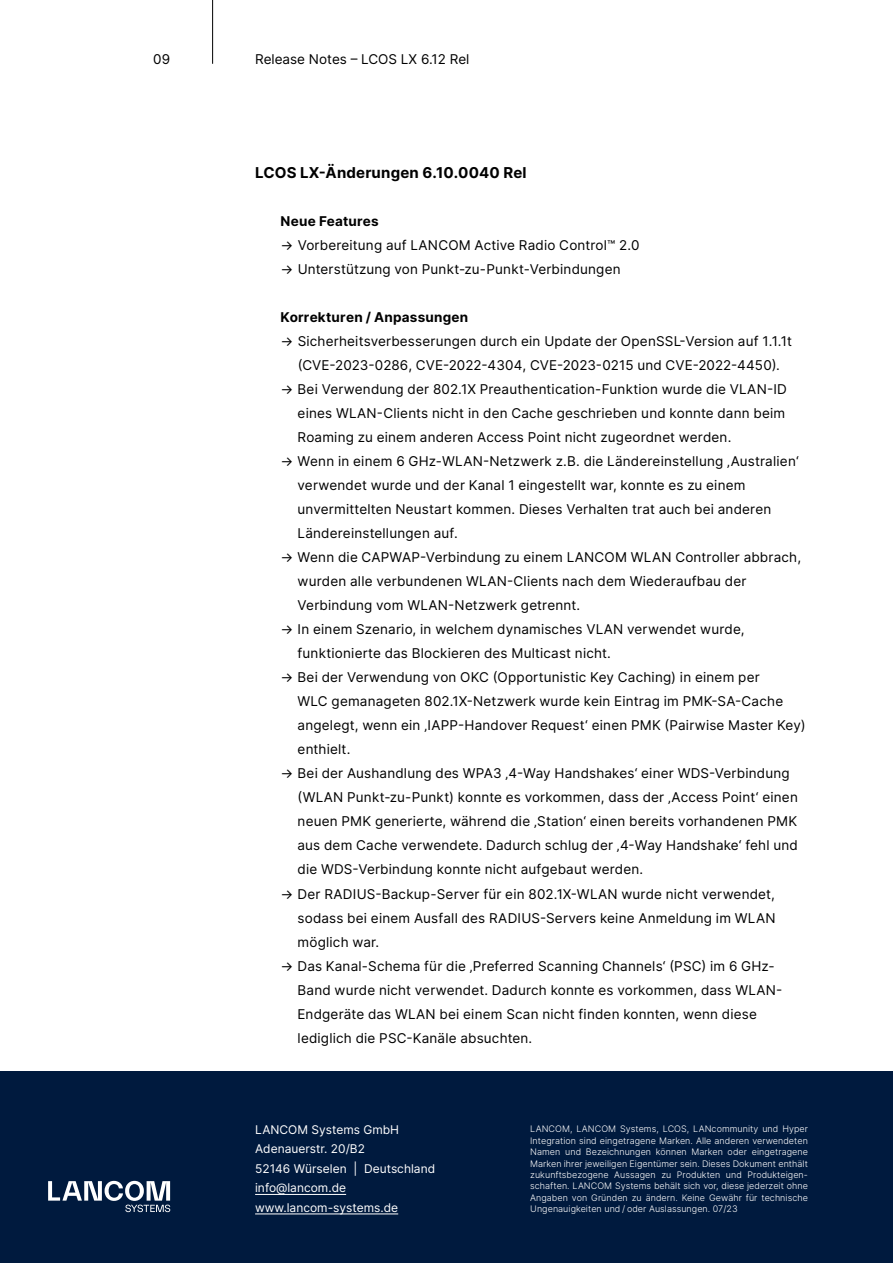
<style>
.page{position:relative;width:893px;height:1263px;background:#fff}
.page>*{position:absolute;margin:0;border:0;box-sizing:border-box;transform-origin:0 0}
.t1{font:700 15px "Inter";letter-spacing:.01em;color:#000}
.t2{font:13.5px/24px "Inter";letter-spacing:.015em;color:#000}
.t3{font:700 13.5px "Inter";letter-spacing:.015em;color:#000}
.t4{font:12px/19.5px "Inter";color:#fff}
.t5{font:300 9px/11.4px "Inter";letter-spacing:.005em;color:#fff;text-align:justify}
</style>
<div class="page">
<div style="left:0;top:1071px;width:893px;height:192px;background:#001a3e"></div>
<hr style="left:212px;top:0;width:1px;height:64px;background:#000">
<hr style="left:255px;top:1194px;width:91px;height:1px;background:#fff">
<hr style="left:255px;top:1213px;width:143px;height:1px;background:#fff">
<svg style="left:48px;top:1181px;width:122px;height:31px"></svg>
<p class="t2" style="left:153px;top:47px;width:18px">09</p>
<p class="t2" style="left:255px;top:47px;width:216px">Release Notes – LCOS LX 6.12 Rel</p>
<p class="t1" style="left:255px;top:162px;width:273px">LCOS LX-Änderungen 6.10.0040 Rel</p>
<p class="t3" style="left:281px;top:211px;width:100px">Neue Features</p>
<p class="t2" style="left:281px;top:233px;width:360px">→ Vorbereitung auf LANCOM Active Radio Control™ 2.0</p>
<p class="t2" style="left:281px;top:257px;width:342px">→ Unterstützung von Punkt-zu-Punkt-Verbindungen</p>
<p class="t3" style="left:281px;top:307px;width:189px">Korrekturen / Anpassungen</p>
<p class="t2" style="left:281px;top:329px;width:513px;text-align:center">→ Sicherheitsverbesserungen durch ein Update der OpenSSL-Version auf 1.1.1t (CVE-2023-0286, CVE-2022-4304, CVE-2023-0215 und CVE-2022-4450).</p>
<p class="t2" style="left:298px;top:377px;width:491px;text-indent:-17px">→ Bei Verwendung der 802.1X Preauthentication-Funktion wurde die VLAN-ID eines WLAN-Clients nicht in den Cache geschrieben und konnte dann beim<br>Roaming zu einem anderen Access Point nicht zugeordnet werden.</p>
<p class="t2" style="left:298px;top:449px;width:503px;text-indent:-17px">→ Wenn in einem 6 GHz-WLAN-Netzwerk z.B. die Ländereinstellung ‚Australien‘ verwendet wurde und der Kanal 1 eingestellt war, konnte es zu einem unvermittelten Neustart kommen. Dieses Verhalten trat auch bei anderen Ländereinstellungen auf.</p>
<p class="t2" style="left:298px;top:545px;width:505px;text-indent:-17px">→ Wenn die CAPWAP-Verbindung zu einem LANCOM WLAN Controller abbrach, wurden alle verbundenen WLAN-Clients nach dem Wiederaufbau der<br>Verbindung vom WLAN-Netzwerk getrennt.</p>
<p class="t2" style="left:298px;top:617px;width:449px;text-indent:-17px">→ In einem Szenario, in welchem dynamisches VLAN verwendet wurde, funktionierte das Blockieren des Multicast nicht.</p>
<p class="t2" style="left:298px;top:665px;width:509px;text-indent:-17px">→ Bei der Verwendung von OKC (Opportunistic Key Caching) in einem per<br>WLC gemanageten 802.1X-Netzwerk wurde kein Eintrag im PMK-SA-Cache angelegt, wenn ein ‚IAPP-Handover Request‘ einen PMK (Pairwise Master Key) enthielt.</p>
<p class="t2" style="left:298px;top:761px;width:502px;text-indent:-17px">→ Bei der Aushandlung des WPA3 ‚4-Way Handshakes‘ einer WDS-Verbindung (WLAN Punkt-zu-Punkt) konnte es vorkommen, dass der ‚Access Point‘ einen neuen PMK generierte, während die ‚Station‘ einen bereits vorhandenen PMK aus dem Cache verwendete. Dadurch schlug der ‚4-Way Handshake‘ fehl und die WDS-Verbindung konnte nicht aufgebaut werden.</p>
<p class="t2" style="left:298px;top:881px;width:479px;text-align:justify;text-indent:-17px">→ Der RADIUS-Backup-Server für ein 802.1X-WLAN wurde nicht verwendet, sodass bei einem Ausfall des RADIUS-Servers keine Anmeldung im WLAN möglich war.</p>
<p class="t2" style="left:298px;top:953px;width:486px;text-indent:-17px">→ Das Kanal-Schema für die ‚Preferred Scanning Channels‘ (PSC) im 6 GHz-Band wurde nicht verwendet. Dadurch konnte es vorkommen, dass WLAN-Endgeräte das WLAN bei einem Scan nicht finden konnten, wenn diese lediglich die PSC-Kanäle absuchten.</p>
<p class="t4" style="left:255px;top:1119px;width:182px">LANCOM Systems GmbH<br>Adenauerstr. 20/B2<br>52146 Würselen | Deutschland info@lancom.de www.lancom-systems.de</p>
<p class="t5" style="left:530px;top:1123px;width:279px">LANCOM, LANCOM Systems, LCOS, LANcommunity und Hyper Integration sind eingetragene Marken. Alle anderen verwendeten Namen und Bezeichnungen können Marken oder eingetragene Marken ihrer jeweiligen Eigentümer sein. Dieses Dokument enthält zukunftsbezogene Aussagen zu Produkten und Produkteigen&shy;schaften. LANCOM Systems behält sich vor, diese jederzeit ohne Angaben von Gründen zu ändern. Keine Gewähr für technische Ungenauigkeiten und / oder Auslassungen. 07/23</p>
</div>
